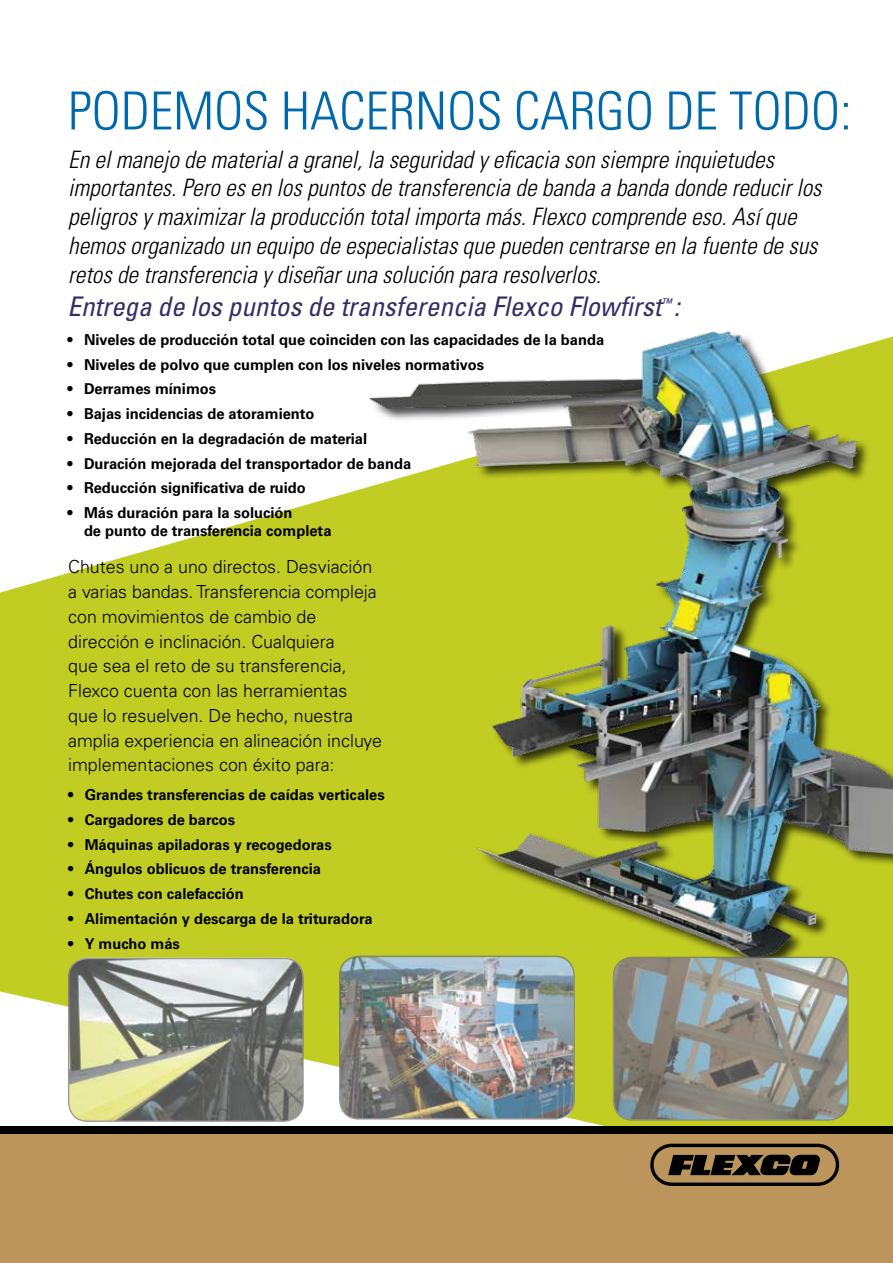
<style>
.page{position:relative;width:893px;height:1263px;background:#fff}
.page>*{position:absolute;margin:0;border:0;box-sizing:border-box;transform-origin:0 0}
.t1{font:300 condensed 52.5px "Univers LT Std";color:#0068ac}
.t2{font:italic condensed 27px "Univers LT Std";color:#362c66}
.t3{font:italic 300 condensed 24px/28.8px "Univers LT Std";color:#000}
.t4{font:300 18px/24.8px "Univers LT Std";color:#000}
.t5{font:700 15px/18px "Univers LT Std";color:#000}
.t6{font:italic condensed 12px "Univers LT Std";color:#362c66}
</style>
<div class="page">
<svg style="left:0;top:506px;width:893px;height:621px;fill:#c2cd23"></svg>
<img style="left:302px;top:331px;width:591px;height:693px">
<div style="left:0;top:1134px;width:893px;height:129px;background:#bc955c"></div>
<img style="left:69px;top:958px;width:234px;height:163px">
<div style="left:68px;top:958px;width:236px;height:164px;border:1px solid #6d6e71;border-radius:19px"></div>
<img style="left:613px;top:957px;width:235px;height:163px">
<div style="left:613px;top:956px;width:236px;height:165px;border:1px solid #6d6e71;border-radius:19px"></div>
<img style="left:340px;top:956px;width:234px;height:163px">
<div style="left:339px;top:955px;width:236px;height:164px;border:1px solid #6d6e71;border-radius:19px"></div>
<div style="left:0;top:1127px;width:893px;height:7px;background:#000"></div>
<svg style="left:650px;top:1144px;width:189px;height:42px"></svg>
<h1 class="t1" style="left:68px;top:79px;width:785px">PODEMOS HACERNOS CARGO DE TODO:</h1>
<p class="t3" style="left:68px;top:145px;width:755px">En el manejo de material a granel, la seguridad y eficacia son siempre inquietudes importantes. Pero es en los puntos de transferencia de banda a banda donde reducir los peligros y maximizar la producción total importa más. Flexco comprende eso. Así que hemos organizado un equipo de especialistas que pueden centrarse en la fuente de sus retos de transferencia y diseñar una solución para resolverlos.</p>
<h2 class="t2" style="left:68px;top:289px;width:595px">Entrega de los puntos de transferencia Flexco Flowfirst</h2>
<p class="t6" style="left:661px;top:295px;width:11px">™</p>
<h2 class="t2" style="left:674px;top:289px;width:7px">:</h2>
<p class="t5" style="left:68px;top:331px;width:538px">• Niveles de producción total que coinciden con las capacidades de la banda</p>
<p class="t5" style="left:68px;top:356px;width:418px">• Niveles de polvo que cumplen con los niveles normativos</p>
<p class="t5" style="left:68px;top:380px;width:150px">• Derrames mínimos</p>
<p class="t5" style="left:68px;top:405px;width:248px">• Bajas incidencias de atoramiento</p>
<p class="t5" style="left:68px;top:430px;width:301px">• Reducción en la degradación de material</p>
<p class="t5" style="left:68px;top:455px;width:345px">• Duración mejorada del transportador de banda</p>
<p class="t5" style="left:68px;top:479px;width:240px">• Reducción significativa de ruido</p>
<p class="t5" style="left:84px;top:504px;width:249px;text-indent:-16px">• Más duración para la solución<br>de punto de transferencia completa</p>
<p class="t4" style="left:68px;top:554px;width:315px">Chutes uno a uno directos. Desviación a varias bandas. Transferencia compleja con movimientos de cambio de dirección e inclinación. Cualquiera<br>que sea el reto de su transferencia, Flexco cuenta con las herramientas<br>que lo resuelven. De hecho, nuestra amplia experiencia en alineación incluye implementaciones con éxito para:</p>
<p class="t5" style="left:68px;top:786px;width:318px">• Grandes transferencias de caídas verticales</p>
<p class="t5" style="left:68px;top:811px;width:169px">• Cargadores de barcos</p>
<p class="t5" style="left:68px;top:835px;width:265px">• Máquinas apiladoras y recogedoras</p>
<p class="t5" style="left:68px;top:860px;width:254px">• Ángulos oblicuos de transferencia</p>
<p class="t5" style="left:68px;top:885px;width:177px">• Chutes con calefacción</p>
<p class="t5" style="left:68px;top:910px;width:306px">• Alimentación y descarga de la trituradora</p>
<p class="t5" style="left:68px;top:934px;width:113px">• Y mucho más</p>
</div>
